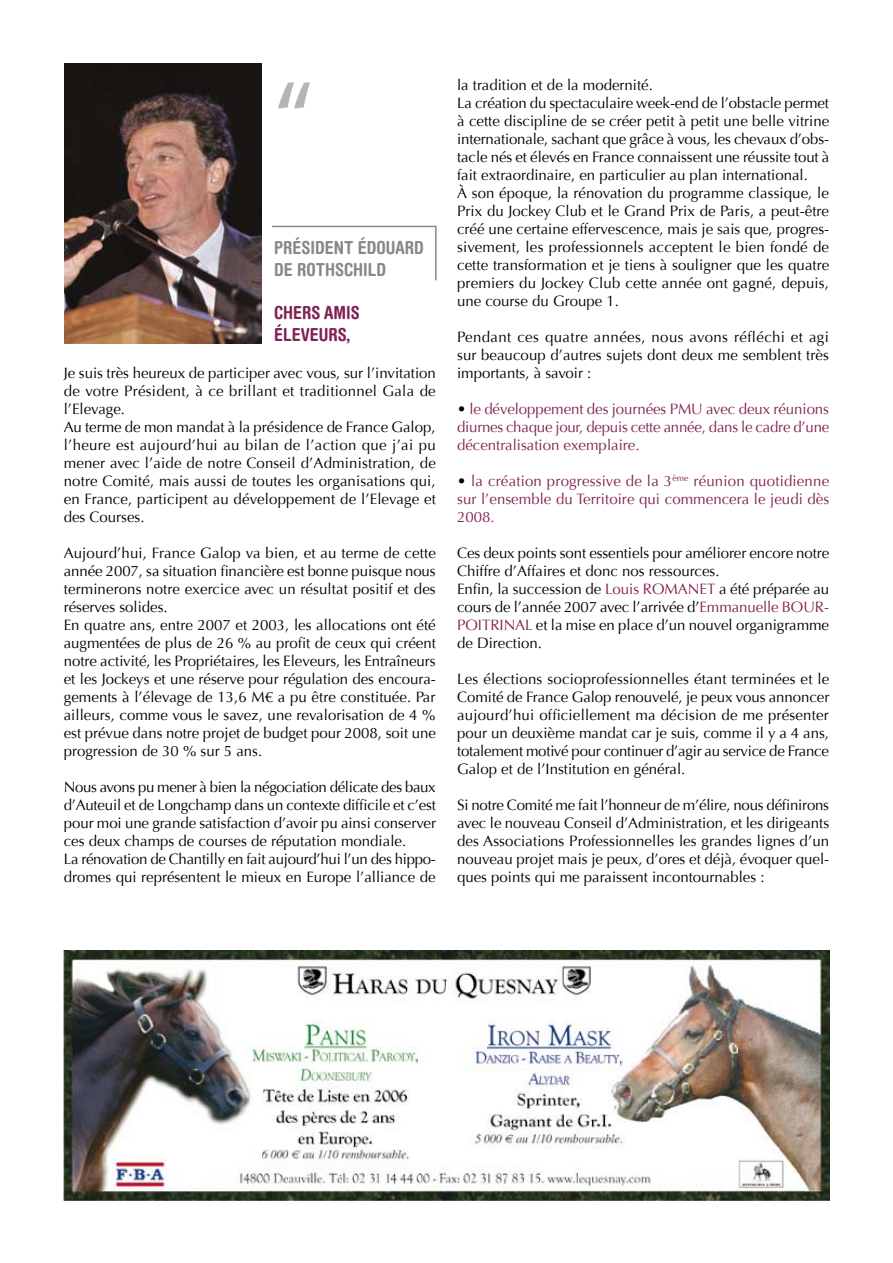
<style>
.page{position:relative;width:893px;height:1263px;background:#fff}
.page>*{position:absolute;margin:0;border:0;box-sizing:border-box;transform-origin:0 0}
.t1{font:108px "Myriad Pro";color:#b4b5b7}
.t2{font:700 condensed 18px/21.6px "Helvetica Rounded";color:#87888a}
.t3{font:700 condensed 18px/21.6px "Helvetica Rounded";color:#802253}
.t4{font:15px/18px "Optima";color:#000}
.t5{font:15px/18px "Optima";color:#802253;text-align:justify}
.s1{color:#000}
.s2{color:#802253}
</style>
<div class="page">
<img style="left:65px;top:63px;width:196px;height:280px">
<svg style="left:272px;top:225px;width:165px;height:56px"></svg>
<img style="left:64px;top:950px;width:765px;height:250px">
<h1 class="t1" style="left:274px;top:54px;width:40px">“</h1>
<p class="t2" style="left:274px;top:237px;width:151px">PRÉSIDENT ÉDOUARD<br>DE ROTHSCHILD</p>
<p class="t3" style="left:274px;top:302px;width:87px">CHERS AMIS<br>ÉLEVEURS,</p>
<p class="t4" style="left:64px;top:364px;width:374px">Je suis très heureux de participer avec vous, sur l’invitation de votre Président, à ce brillant et traditionnel Gala de l’Elevage.<br>Au terme de mon mandat à la présidence de France Galop, l’heure est aujourd’hui au bilan de l’action que j’ai pu mener avec l’aide de notre Conseil d’Administration, de notre Comité, mais aussi de toutes les organisations qui, en France, participent au développement de l’Elevage et des Courses.</p>
<p class="t4" style="left:64px;top:544px;width:374px">Aujourd’hui, France Galop va bien, et au terme de cette année 2007, sa situation financière est bonne puisque nous terminerons notre exercice avec un résultat positif et des réserves solides.<br>En quatre ans, entre 2007 et 2003, les allocations ont été augmentées de plus de 26 % au profit de ceux qui créent notre activité, les Propriétaires, les Eleveurs, les Entraîneurs et les Jockeys et une réserve pour régulation des encoura&shy;gements à l’élevage de 13,6 M€ a pu être constituée. Par ailleurs, comme vous le savez, une revalorisation de 4 % est prévue dans notre projet de budget pour 2008, soit une progression de 30 % sur 5 ans.</p>
<p class="t4" style="left:64px;top:778px;width:374px">Nous avons pu mener à bien la négociation délicate des baux d’Auteuil et de Longchamp dans un contexte difficile et c’est pour moi une grande satisfaction d’avoir pu ainsi conserver ces deux champs de courses de réputation mondiale.<br>La rénovation de Chantilly en fait aujourd’hui l’un des hippo&shy;dromes qui représentent le mieux en Europe l’alliance de</p>
<p class="t4" style="left:457px;top:76px;width:374px">la tradition et de la modernité.<br>La création du spectaculaire week-end de l’obstacle permet à cette discipline de se créer petit à petit une belle vitrine internationale, sachant que grâce à vous, les chevaux d’obs&shy;tacle nés et élevés en France connaissent une réussite tout à fait extraordinaire, en particulier au plan international.<br>À son époque, la rénovation du programme classique, le Prix du Jockey Club et le Grand Prix de Paris, a peut-être créé une certaine effervescence, mais je sais que, progres&shy;sivement, les professionnels acceptent le bien fondé de cette transformation et je tiens à souligner que les quatre premiers du Jockey Club cette année ont gagné, depuis, une course du Groupe 1.</p>
<p class="t4" style="left:457px;top:328px;width:373px;text-align:justify">Pendant ces quatre années, nous avons réfléchi et agi sur beaucoup d’autres sujets dont deux me semblent très importants, à savoir :</p>
<p class="t5" style="left:457px;top:400px;width:374px"><span class="s1">•</span> le développement des journées PMU avec deux réunions diurnes chaque jour, depuis cette année, dans le cadre d’une décentralisation exemplaire.</p>
<p class="t5" style="left:457px;top:472px;width:374px"><span class="s1">•</span> la création progressive de la 3<sup>ème</sup> réunion quotidienne sur l’ensemble du Territoire qui commencera le jeudi dès 2008.</p>
<p class="t4" style="left:457px;top:544px;width:374px">Ces deux points sont essentiels pour améliorer encore notre Chiffre d’Affaires et donc nos ressources.<br>Enfin, la succession de <span class="s2">Louis ROMANET</span> a été préparée au cours de l’année 2007 avec l’arrivée d’<span class="s2">Emmanuelle BOUR-POITRINAL</span> et la mise en place d’un nouvel organigramme de Direction.</p>
<p class="t4" style="left:457px;top:670px;width:374px;text-align:justify">Les élections socioprofessionnelles étant terminées et le Comité de France Galop renouvelé, je peux vous annoncer aujourd’hui officiellement ma décision de me présenter pour un deuxième mandat car je suis, comme il y a 4 ans, totalement motivé pour continuer d’agir au service de France Galop et de l’Institution en général.</p>
<p class="t4" style="left:457px;top:796px;width:374px;text-align:justify">Si notre Comité me fait l’honneur de m’élire, nous définirons avec le nouveau Conseil d’Administration, et les dirigeants des Associations Professionnelles les grandes lignes d’un nouveau projet mais je peux, d’ores et déjà, évoquer quel&shy;ques points qui me paraissent incontournables :</p>
</div>
